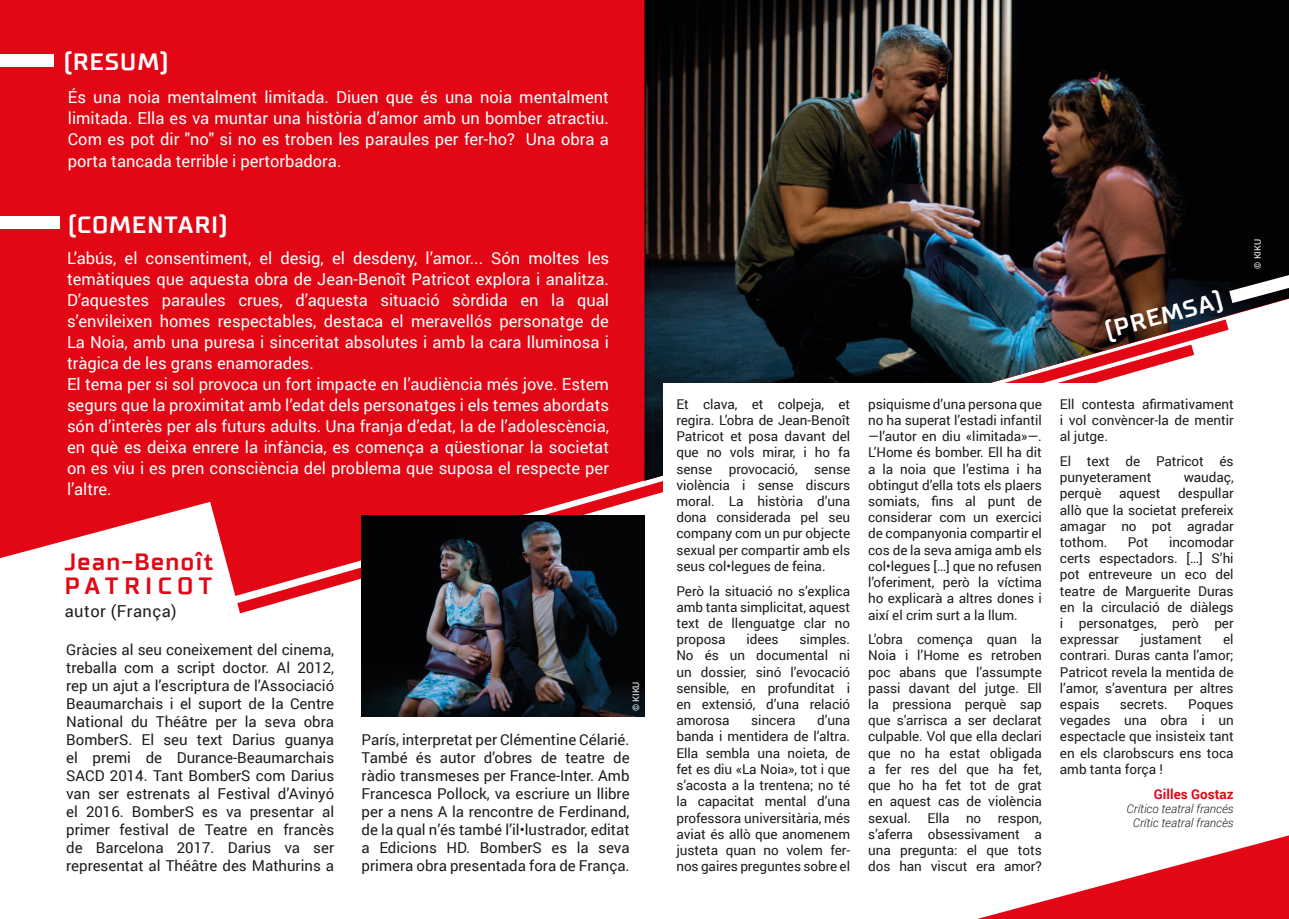
<style>
.page{position:relative;width:1289px;height:919px;background:#fff}
.page>*{position:absolute;margin:0;border:0;box-sizing:border-box;transform-origin:0 0}
.t1{font:700 24px "TT Supermolot";letter-spacing:.06em;color:#fff}
.t2{font:700 24px/24px "TT Supermolot";letter-spacing:.06em;color:#e30614}
.t3{font:16.5px/21px "Roboto";color:#fff;text-align:justify}
.t4{font:16.5px "Roboto";letter-spacing:.03em;color:#1d1d1b}
.t5{font:15px/18px "Roboto";color:#1d1d1b;text-align:justify}
.t6{font:13.5px/16.2px "Roboto";letter-spacing:-.005em;color:#1d1d1b;text-align:justify}
.t7{font:700 13.5px "Roboto";color:#e30614}
.t8{font:italic 300 12px/14.4px "Roboto";color:#1d1d1b;text-align:center}
.t9{font:9px "Roboto";color:#fff}
</style>
<div class="page">
<div style="left:0;top:0;width:663px;height:662px;background:#e30614"></div>
<div style="left:0;top:55px;width:54px;height:12px;background:#fff"></div>
<div style="left:0;top:216px;width:59px;height:12px;background:#fff"></div>
<img style="left:644px;top:0;width:644px;height:480px">
<svg style="left:1229px;top:275px;width:59px;height:28px"></svg>
<svg style="left:663px;top:319px;width:565px;height:64px;background:#4a434b"></svg>
<div style="left:663px;top:383px;width:613px;height:511px;background:#fff"></div>
<svg style="left:0;top:502px;width:246px;height:160px"></svg>
<svg style="left:981px;top:835px;width:307px;height:83px"></svg>
<img style="left:361px;top:515px;width:283px;height:201px">
<h1 class="t1" style="left:64px;top:48px;width:106px">(RESUM)</h1>
<p class="t3" style="left:68px;top:86px;width:542px">És una noia mentalment limitada. Diuen que és una noia mentalment limitada. Ella es va muntar una història d’amor amb un bomber atractiu.<br>Com es pot dir "no" si no es troben les paraules per fer-ho? Una obra a porta tancada terrible i pertorbadora.</p>
<h1 class="t1" style="left:68px;top:210px;width:161px">(COMENTARI)</h1>
<p class="t3" style="left:67px;top:246px;width:543px;text-align:left">L’abús, el consentiment, el desig, el desdeny, l’amor... Són moltes les temàtiques que aquesta obra de Jean-Benoît Patricot explora i analitza.<br>D’aquestes paraules crues, d’aquesta situació sòrdida en la qual s’envileixen homes respectables, destaca el meravellós personatge de La Noia, amb una puresa i sinceritat absolutes i amb la cara lluminosa i tràgica de les grans enamorades.<br>El tema per si sol provoca un fort impacte en l’audiència més jove. Estem segurs que la proximitat amb l’edat dels personatges i els temes abordats són d’interès per als futurs adults. Una franja d’edat, la de l’adolescència, en què es deixa enrere la infància, es comença a qüestionar la societat on es viu i es pren consciència del problema que suposa el respecte per l’altre.</p>
<h1 class="t2" style="left:65px;top:550px;width:150px">Jean-Benoît<br>PATRICOT</h1>
<p class="t4" style="left:65px;top:599px;width:114px">autor (França)</p>
<p class="t5" style="left:66px;top:640px;width:269px">Gràcies al seu coneixement del cinema, treballa com a script doctor. Al 2012, rep un ajut a l’escriptura de l’Associació Beaumarchais i el suport de la Centre National du Théâtre per la seva obra BomberS. El seu text Darius guanya el premi de Durance-Beaumarchais SACD 2014. Tant BomberS com Darius van ser estrenats al Festival d’Avinyó el 2016. BomberS es va presentar al primer festival de Teatre en francès de Barcelona 2017. Darius va ser representat al Théâtre des Mathurins a</p>
<p class="t9" style="left:629px;top:711px;width:31px;rotate:-90deg">© KIKU</p>
<p class="t5" style="left:361px;top:730px;width:269px">París, interpretat per Clémentine Célarié.<br>També és autor d’obres de teatre de ràdio transmeses per France-Inter. Amb Francesca Pollock, va escriure un llibre per a nens A la rencontre de Ferdinand, de la qual n’és també l’il•lustrador, editat a Edicions HD. BomberS es la seva primera obra presentada fora de França.</p>
<h1 class="t1" style="left:1101px;top:317px;width:122px;rotate:-15deg">(PREMSA)</h1>
<p class="t9" style="left:1251px;top:269px;width:31px;rotate:-90deg">© KIKU</p>
<p class="t6" style="left:676px;top:395px;width:175px">Et clava, et colpeja, et regira. L’obra de Jean-Benoît Patricot et posa davant del que no vols mirar, i ho fa sense provocació, sense violència i sense discurs moral. La història d’una dona considerada pel seu company com un pur objecte sexual per compartir amb els seus col•legues de feina.</p>
<p class="t6" style="left:676px;top:582px;width:175px">Però la situació no s’explica amb tanta simplicitat, aquest text de llenguatge clar no proposa</p>
<p class="t6" style="left:676px;top:630px;width:175px;text-indent:123px">simples.<br>No és un documental ni un dossier, sinó l’evocació sensible, en profunditat i en extensió, d’una relació amorosa</p>
<p class="t6" style="left:746px;top:630px;width:34px">idees</p>
<p class="t6" style="left:676px;top:711px;width:175px;text-indent:141px">d’una banda i mentidera de l’altra.<br>Ella sembla una noieta, de fet es diu «La Noia», tot i que s’acosta a la trentena; no té la capacitat mental d’una professora universitària, més aviat és allò que anomenem justeta quan no volem fer&shy;nos gaires preguntes sobre el</p>
<p class="t6" style="left:751px;top:711px;width:46px">sincera</p>
<p class="t6" style="left:868px;top:395px;width:175px">psiquisme d’una persona que no ha superat l’estadi infantil —l’autor en diu «limitada»—.<br>L’Home és bomber. Ell ha dit a la noia que l’estima i ha obtingut d’ella tots els plaers somiats, fins al punt de considerar com un exercici de companyonia compartir el cos de la seva amiga amb els col•legues […] que no refusen l’oferiment, però la víctima ho explicarà a altres dones i així el crim surt a la llum.</p>
<p class="t6" style="left:868px;top:630px;width:175px">L’obra comença quan la Noia i l’Home es retroben poc abans que l’assumpte passi davant del jutge. Ell la pressiona perquè sap que s’arrisca a ser declarat culpable. Vol que ella declari que no ha estat obligada a fer res del que ha fet, que ho ha fet tot de grat en aquest cas de violència sexual. Ella no respon, s’aferra obsessivament a una pregunta: el que tots dos han viscut era amor?</p>
<p class="t6" style="left:1059px;top:395px;width:175px">Ell contesta afirmativament i vol convèncer-la de mentir al jutge.</p>
<p class="t6" style="left:1059px;top:452px;width:175px">El text de Patricot és punyeterament</p>
<p class="t6" style="left:1183px;top:468px;width:51px">waudaç,</p>
<p class="t6" style="left:1059px;top:485px;width:175px;text-indent:118px">despullar allò que la societat prefereix amagar no pot agradar tothom.</p>
<p class="t6" style="left:1059px;top:485px;width:43px">perquè</p>
<p class="t6" style="left:1118px;top:485px;width:43px">aquest</p>
<p class="t6" style="left:1059px;top:533px;width:175px;text-indent:109px">incomodar certs espectadors. […] S’hi pot entreveure un eco del teatre de Marguerite Duras en la circulació de diàlegs i personatges, però per expressar</p>
<p class="t6" style="left:1127px;top:533px;width:22px">Pot</p>
<p class="t6" style="left:1059px;top:630px;width:175px;text-indent:163px">el contrari. Duras canta l’amor; Patricot revela la mentida de l’amor, s’aventura per altres espais</p>
<p class="t6" style="left:1140px;top:630px;width:63px">justament</p>
<p class="t6" style="left:1059px;top:695px;width:175px;text-indent:128px">Poques vegades una obra i un espectacle que insisteix tant en els clarobscurs ens toca amb tanta força !</p>
<p class="t7" style="left:1153px;top:784px;width:81px">Gilles Gostaz</p>
<p class="t8" style="left:1126px;top:801px;width:109px">Crítico teatral francés<br>Crític teatral francès</p>
<p class="t6" style="left:1119px;top:695px;width:49px">secrets.</p>
</div>
